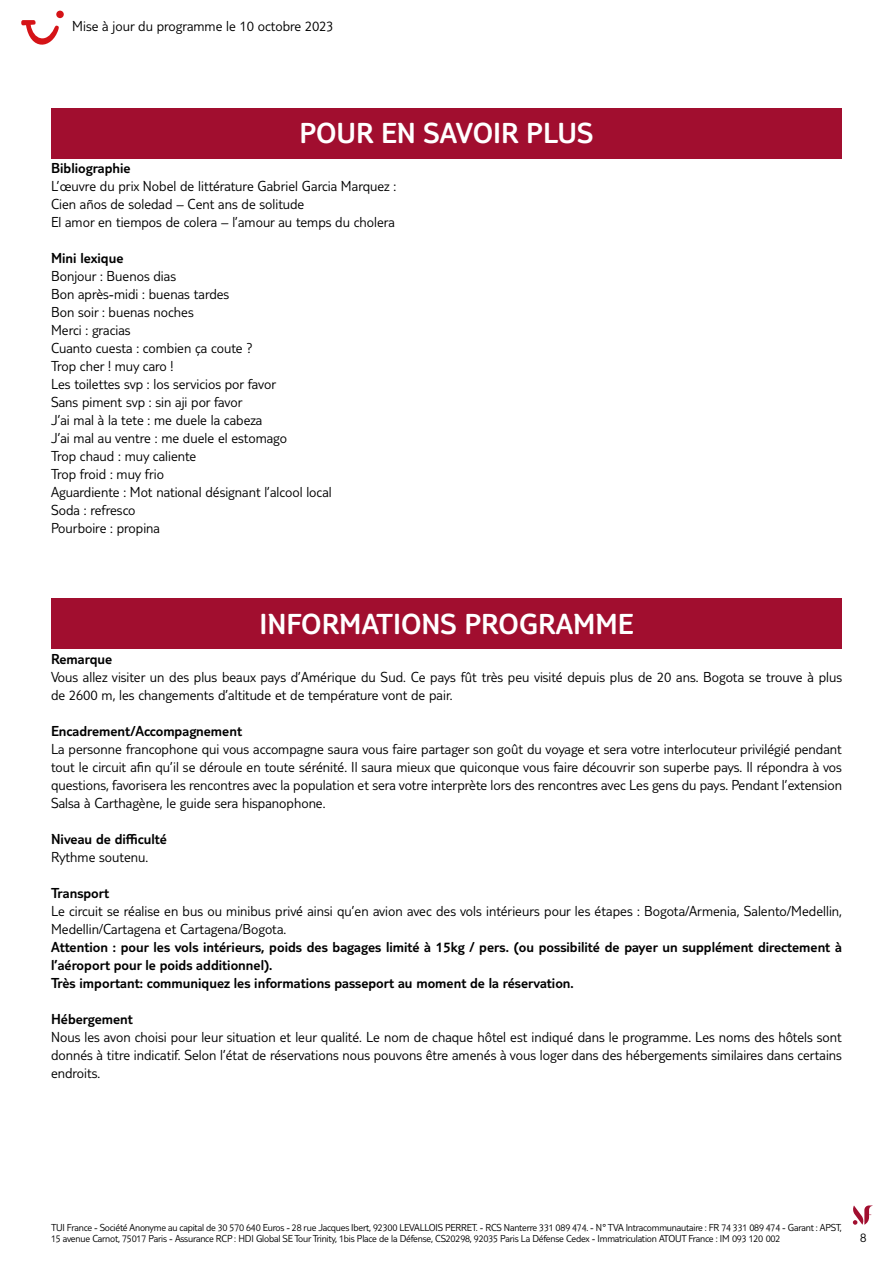
<style>
.page{position:relative;width:893px;height:1263px;background:#fff}
.page>*{position:absolute;margin:0;border:0;box-sizing:border-box;transform-origin:0 0}
.t1{font:300 30px "TUI Type";color:#fff}
.t2{font:300 15px/18px "TUI Type";color:#000}
.t3{font:300 15px/18px "TUI Type";color:#000}
.t4{font:300 13.5px "TUI Type";color:#000}
.t5{font:300 10.5px/10.5px "TUI Type";letter-spacing:-.02em;color:#000}
</style>
<div class="page">
<svg style="left:853px;top:1205px;width:20px;height:20px"></svg>
<div style="left:51px;top:108px;width:791px;height:51px;background:#a10e2f"></div>
<div style="left:51px;top:598px;width:791px;height:51px;background:#a10e2f"></div>
<svg style="left:21px;top:20px;width:38px;height:25px"></svg>
<div style="left:56px;top:11px;width:8px;height:7px;background:#d51317;border-radius:50%"></div>
<p class="t2" style="left:72px;top:17px;width:263px">Mise à jour du programme le 10 octobre 2023</p>
<h1 class="t1" style="left:299px;top:116px;width:296px">POUR EN SAVOIR PLUS</h1>
<p class="t3" style="left:51px;top:159px;width:81px">Bibliographie</p>
<p class="t2" style="left:51px;top:177px;width:347px">L’œuvre du prix Nobel de littérature Gabriel Garcia Marquez :<br>Cien años de soledad – Cent ans de solitude<br>El amor en tiempos de colera – l’amour au temps du cholera</p>
<p class="t3" style="left:51px;top:249px;width:74px">Mini lexique</p>
<p class="t2" style="left:51px;top:267px;width:282px">Bonjour : Buenos dias<br>Bon après-midi : buenas tardes<br>Bon soir : buenas noches<br>Merci : gracias<br>Cuanto cuesta : combien ça coute ?<br>Trop cher ! muy caro !<br>Les toilettes svp : los servicios por favor<br>Sans piment svp : sin aji por favor<br>J’ai mal à la tete : me duele la cabeza<br>J’ai mal au ventre : me duele el estomago<br>Trop chaud : muy caliente<br>Trop froid : muy frio<br>Aguardiente : Mot national désignant l’alcool local<br>Soda : refresco<br>Pourboire : propina</p>
<h1 class="t1" style="left:259px;top:606px;width:375px">INFORMATIONS PROGRAMME</h1>
<p class="t3" style="left:51px;top:649px;width:63px">Remarque</p>
<p class="t2" style="left:51px;top:667px;width:792px">Vous allez visiter un des plus beaux pays d’Amérique du Sud. Ce pays fût très peu visité depuis plus de 20 ans. Bogota se trouve à plus de 2600 m, les changements d’altitude et de température vont de pair.</p>
<p class="t3" style="left:51px;top:721px;width:193px">Encadrement/Accompagnement</p>
<p class="t2" style="left:51px;top:739px;width:792px;text-align:justify">La personne francophone qui vous accompagne saura vous faire partager son goût du voyage et sera votre interlocuteur privilégié pendant tout le circuit afin qu’il se déroule en toute sérénité. Il saura mieux que quiconque vous faire découvrir son superbe pays. Il répondra à vos questions, favorisera les rencontres avec la population et sera votre interprète lors des rencontres avec Les gens du pays. Pendant l’extension Salsa à Carthagène, le guide sera hispanophone.</p>
<p class="t3" style="left:51px;top:829px;width:117px">Niveau de difficulté</p>
<p class="t2" style="left:51px;top:847px;width:99px">Rythme soutenu.</p>
<p class="t3" style="left:51px;top:883px;width:60px">Transport</p>
<p class="t2" style="left:51px;top:901px;width:792px">Le circuit se réalise en bus ou minibus privé ainsi qu’en avion avec des vols intérieurs pour les étapes : Bogota/Armenia, Salento/Medellin,<br>Medellin/Cartagena et Cartagena/Bogota.</p>
<p class="t3" style="left:51px;top:937px;width:792px">Attention : pour les vols intérieurs, poids des bagages limité à 15kg / pers. (ou possibilité de payer un supplément directement à l’aéroport pour le poids additionnel).<br>Très important: communiquez les informations passeport au moment de la réservation.</p>
<p class="t3" style="left:51px;top:1009px;width:83px">Hébergement</p>
<p class="t2" style="left:51px;top:1027px;width:792px;text-align:justify">Nous les avon choisi pour leur situation et leur qualité. Le nom de chaque hôtel est indiqué dans le programme. Les noms des hôtels sont donnés à titre indicatif. Selon l’état de réservations nous pouvons être amenés à vous loger dans des hébergements similaires dans certains endroits.</p>
<p class="t5" style="left:51px;top:1222px;width:792px">TUI France - Société Anonyme au capital de 30 570 640 Euros - 28 rue Jacques Ibert, 92300 LEVALLOIS PERRET. - RCS Nanterre 331 089 474. - N° TVA Intracommunautaire : FR 74 331 089 474 - Garant : APST,<br>15 avenue Carnot, 75017 Paris - Assurance RCP : HDI Global SE Tour Trinity, 1bis Place de la Défense, CS20298, 92035 Paris La Défense Cedex - Immatriculation ATOUT France : IM 093 120 002</p>
<p class="t4" style="left:860px;top:1229px;width:8px">8</p>
</div>
